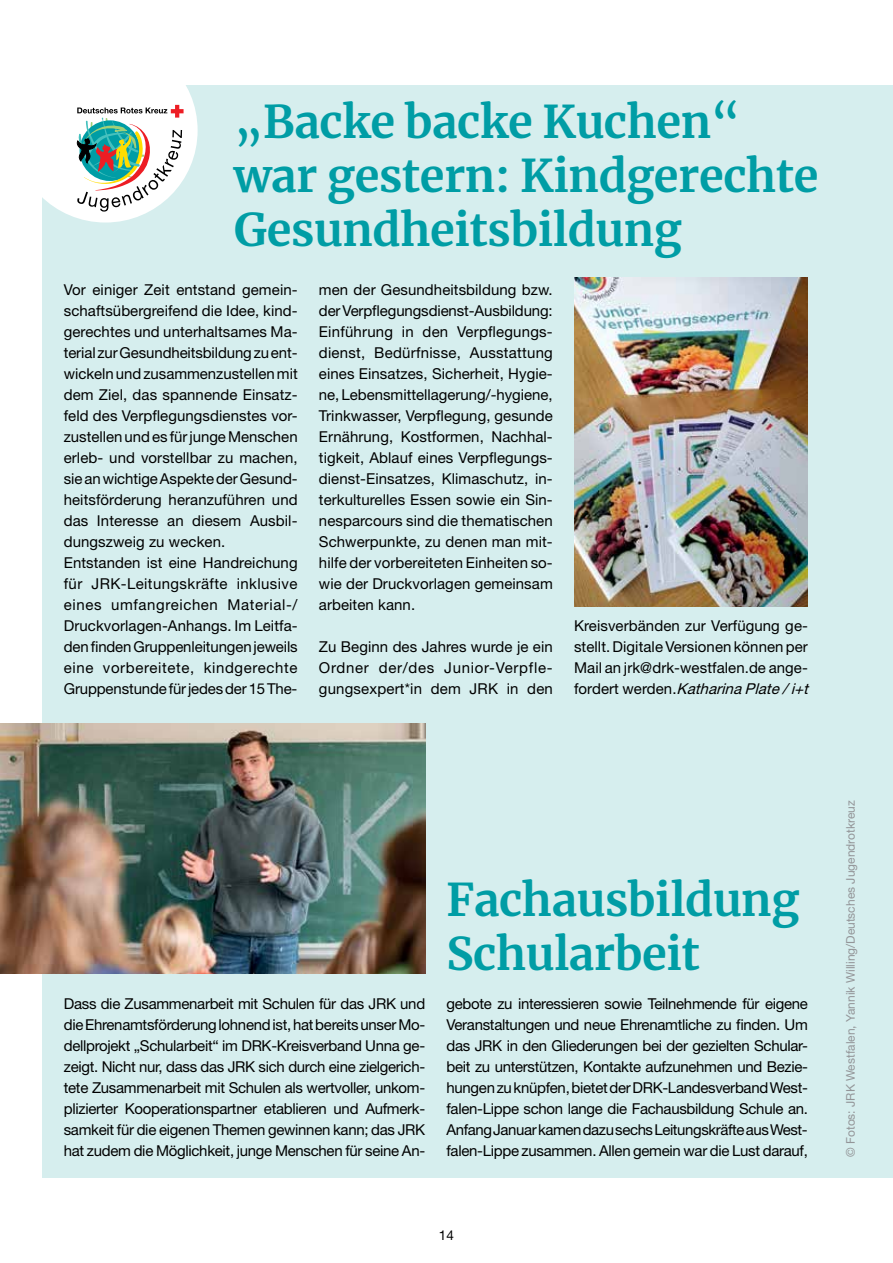
<style>
.page{position:relative;width:893px;height:1263px;background:#fff}
.page>*{position:absolute;margin:0;border:0;box-sizing:border-box;transform-origin:0 0}
.t1{font:700 45px/54px "Merriweather";letter-spacing:-.01em;color:#009da5}
.t2{font:15px/21px "Helvetica Neue LT Std";letter-spacing:.005em;color:#000;text-align:justify}
.t3{font:13.5px "Helvetica Neue LT Std";color:#000}
.t4{font:12px "Helvetica Neue LT Std";color:#939598}
.s1{font-style:italic}
</style>
<div class="page">
<div style="left:43px;top:85px;width:850px;height:1093px;background:#d6eeee"></div>
<div style="left:13px;top:38px;width:185px;height:184px;background:#fff;border-radius:50%"></div>
<svg style="left:77px;top:105px;width:107px;height:107px"></svg>
<img style="left:574px;top:278px;width:234px;height:328px">
<img style="left:0;top:723px;width:425px;height:251px">
<h1 class="t1" style="left:234px;top:91px;width:586px">„Backe backe Kuchen“ war gestern: Kindgerechte<br>Gesundheitsbildung</h1>
<p class="t2" style="left:64px;top:279px;width:235px;text-align:left">Vor einiger Zeit entstand gemein&shy;schaftsübergreifend die Idee, kind&shy;gerechtes und unterhaltsames Ma&shy;terial zur Gesundheitsbildung zu ent&shy;wickeln und zusammenzustellen mit dem Ziel, das spannende Einsatz&shy;feld des Verpflegungsdienstes vor&shy;zustellen und es für junge Menschen erleb- und vorstellbar zu machen, sie an wichtige Aspekte der Gesund&shy;heitsförderung heranzuführen und das Interesse an diesem Ausbil&shy;dungszweig zu wecken.<br>Entstanden ist eine Handreichung für JRK-Leitungskräfte inklusive eines umfangreichen Material-/ Druckvorlagen-Anhangs. Im Leitfa&shy;den finden Gruppenleitungen jeweils eine vorbereitete, kindgerechte Gruppenstunde für jedes der 15 The-</p>
<p class="t2" style="left:319px;top:279px;width:235px">men der Gesundheitsbildung bzw. der Verpflegungsdienst-Ausbildung:<br>Einführung in den Verpflegungs&shy;dienst, Bedürfnisse, Ausstattung eines Einsatzes, Sicherheit, Hygie&shy;ne, Lebensmittellagerung/-hygiene, Trinkwasser, Verpflegung, gesunde Ernährung, Kostformen, Nachhal&shy;tigkeit, Ablauf eines Verpflegungs&shy;dienst-Einsatzes, Klimaschutz, in&shy;terkulturelles Essen sowie ein Sin&shy;nesparcours sind die thematischen Schwerpunkte, zu denen man mit&shy;hilfe der vorbereiteten Einheiten so&shy;wie der Druckvorlagen gemeinsam arbeiten kann.</p>
<p class="t2" style="left:319px;top:636px;width:236px">Zu Beginn des Jahres wurde je ein Ordner der/des Junior-Verpfle&shy;gungsexpert*in dem JRK in den</p>
<p class="t2" style="left:574px;top:615px;width:240px;text-align:left">Kreisverbänden zur Verfügung ge&shy;stellt. Digitale Versionen können per Mail an jrk@drk-westfalen.de ange&shy;f o r d e r t w e r d e n . <span class="s1">KatharinaPlate/i+t</span></p>
<h1 class="t1" style="left:446px;top:869px;width:354px">Fachausbildung<br>Schularbeit</h1>
<p class="t2" style="left:64px;top:993px;width:363px">Dass die Zusammenarbeit mit Schulen für das JRK und die Ehrenamtsförderung lohnend ist, hat bereits unser Mo&shy;dellprojekt „Schularbeit“ im DRK-Kreisverband Unna ge&shy;zeigt. Nicht nur, dass das JRK sich durch eine zielgerich&shy;tete Zusammenarbeit mit Schulen als wertvoller, unkom&shy;plizierter Kooperationspartner etablieren und Aufmerk&shy;samkeit für die eigenen Themen gewinnen kann; das JRK hat zudem die Möglichkeit, junge Menschen für seine An-</p>
<p class="t2" style="left:446px;top:993px;width:363px">gebote zu interessieren sowie Teilnehmende für eigene Veranstaltungen und neue Ehrenamtliche zu finden. Um das JRK in den Gliederungen bei der gezielten Schular&shy;beit zu unterstützen, Kontakte aufzunehmen und Bezie&shy;hungen zu knüpfen, bietet der DRK-Landesverband West&shy;falen-Lippe schon lange die Fachausbildung Schule an.<br>Anfang Januar kamen dazu sechs Leitungskräfte aus West&shy;falen-Lippe zusammen. Allen gemein war die Lust darauf,</p>
<p class="t3" style="left:439px;top:1227px;width:17px">14</p>
<p class="t4" style="left:843px;top:1157px;width:358px;rotate:-90deg">© Fotos: JRK Westfalen, Yannik Willing/Deutsches Jugendrotkreuz</p>
</div>
